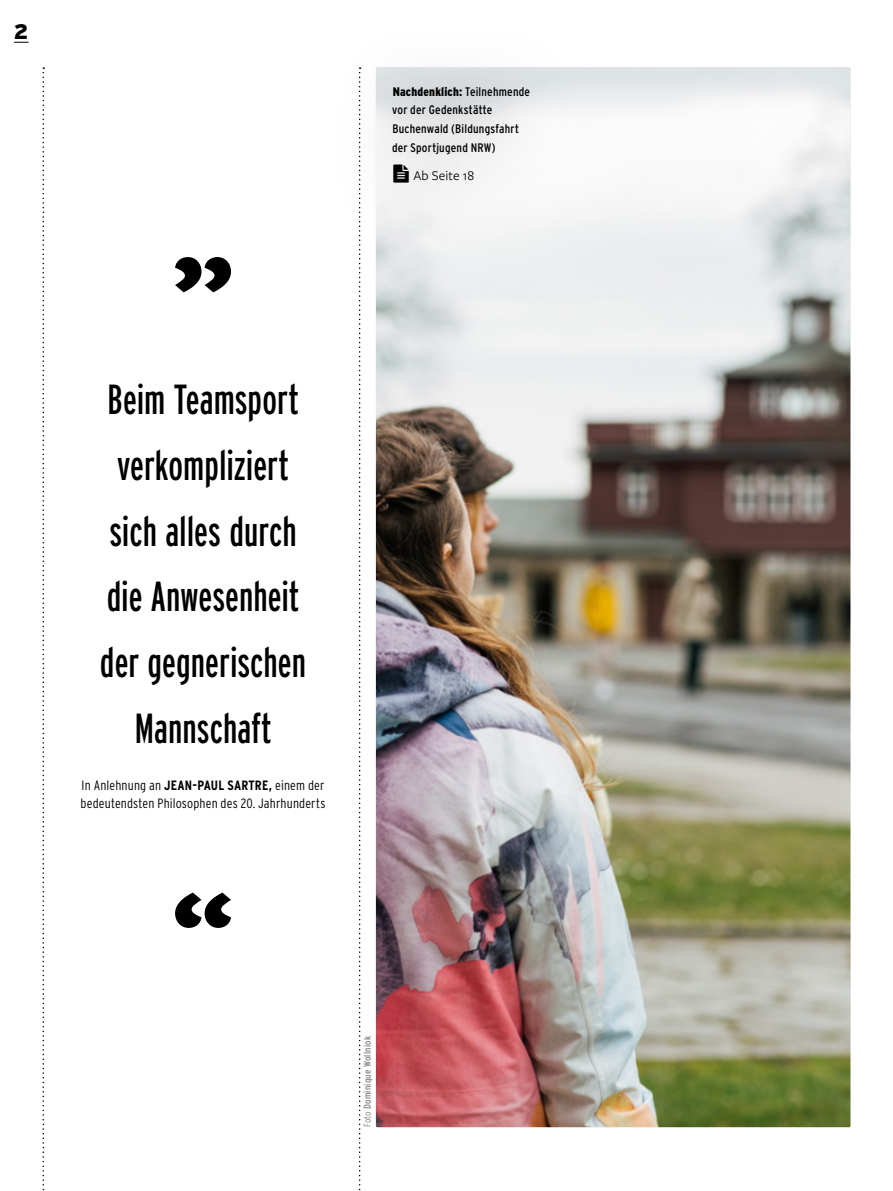
<style>
.page{position:relative;width:893px;height:1191px;background:#fff}
.page>*{position:absolute;margin:0;border:0;box-sizing:border-box;transform-origin:0 0}
.Zitat-zentriert{font:42px/65.6px "Interstate Compressed";color:#000;text-align:center}
.t1{font:900 21px "Interstate";color:#000}
.fliesstext-sans-A{font:13.8px "Freight Sans Pro";letter-spacing:.01em;color:#000}
.Zitat-zentriert-2{font:300 13.5px/18.8px "Interstate Condensed";letter-spacing:.01em;color:#000}
.fliesstext-sans-A-2{font:12.3px/18.8px "Interstate Condensed";letter-spacing:.02em;color:#000}
.Pagination-Text_Foto{font:9.75px "Interstate Condensed";letter-spacing:.025em;color:#838283}
.s1{font-weight:900}
.s2{font-weight:700}
.s3{font-weight:300}
</style>
<div class="page">
<img style="left:376px;top:67px;width:474px;height:1060px">
<svg style="left:43px;top:67px;width:1px;height:1124px"></svg>
<svg style="left:359px;top:244px;width:2px;height:947px"></svg>
<svg style="left:175px;top:257px;width:56px;height:35px"></svg>
<svg style="left:175px;top:892px;width:56px;height:36px"></svg>
<div style="left:332px;top:26px;width:249px;height:216px;background:#838283;opacity:.75"></div>
<svg style="left:14px;top:42px;width:15px;height:1px"></svg>
<svg style="left:393px;top:164px;width:16px;height:18px"></svg>
<h2 class="t1" style="left:14px;top:20px;width:16px">2</h2>
<p class="fliesstext-sans-A-2" style="left:392px;top:82px;width:140px"><span class="s1">Nachdenklich:</span> Teilnehmende vor der Gedenkstätte<br>Buchenwald (Bildungsfahrt der Sportjugend NRW)</p>
<p class="fliesstext-sans-A" style="left:413px;top:166px;width:62px">Ab Seite 18</p>
<p class="Zitat-zentriert" style="left:100px;top:366px;width:208px">Beim Teamsport verkompliziert sich alles durch die Anwesenheit der gegnerischen<br>Mannschaft</p>
<p class="Zitat-zentriert-2" style="left:81px;top:775px;width:246px">In Anlehnung an <span class="s2">JEAN-PAUL SARTRE,</span> einem der bedeutendsten Philosophen des 20. Jahrhunderts</p>
<p class="Pagination-Text_Foto" style="left:362px;top:1127px;width:93px;rotate:-90deg"><span class="s3">Foto</span> Dominique Wollniok</p>
</div>
